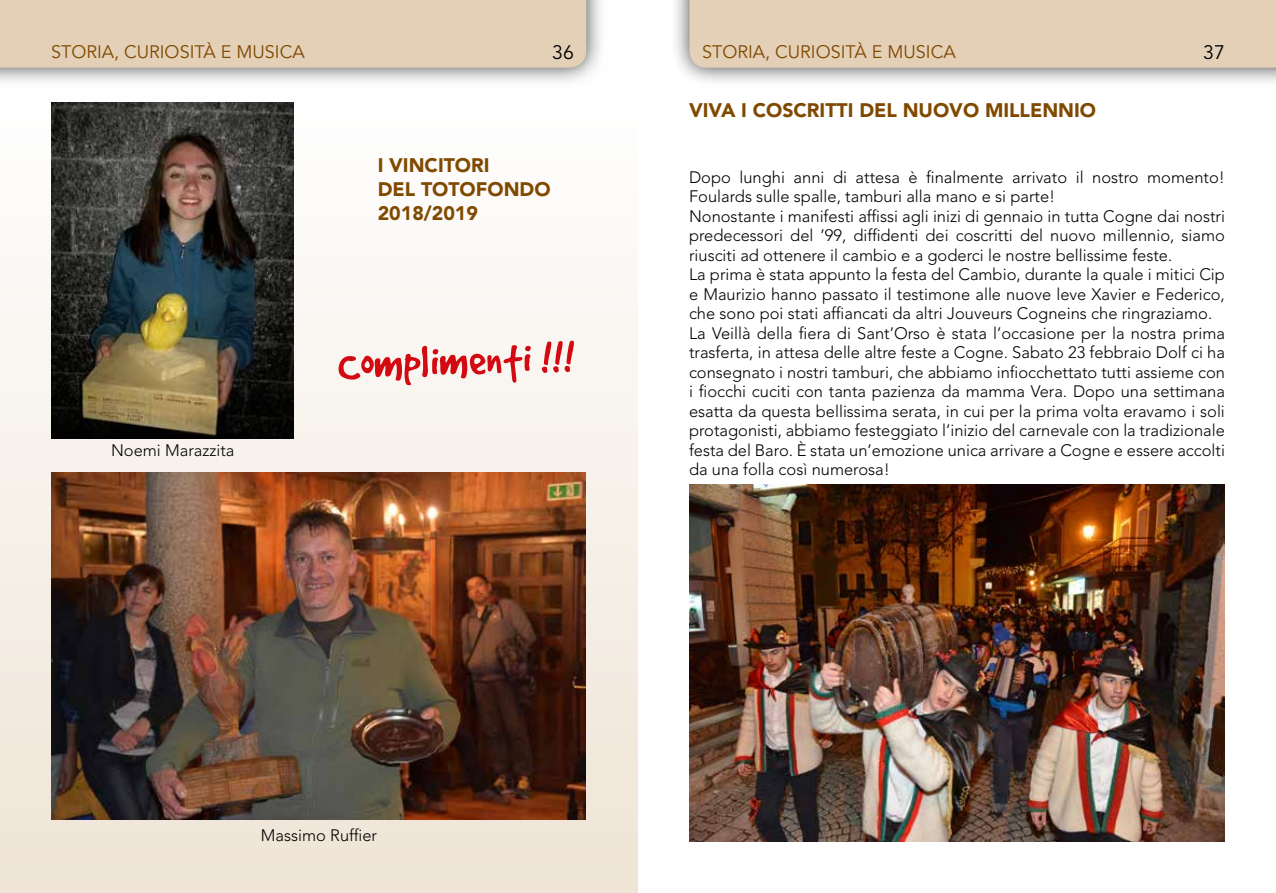
<style>
.page{position:relative;width:1276px;height:893px;background:#fff}
.page>*{position:absolute;margin:0;border:0;box-sizing:border-box;transform-origin:0 0}
.t1{font:49.05px "Good Dog";color:#d30a11}
.t2{font:900 19.5px/24px "Avenir LT Std";color:#804900}
.t3{font:19.5px "Avenir LT Std";color:#000}
.t4{font:18px "Avenir LT Std";color:#804900}
.t5{font:300 16.5px/19.5px "Avenir LT Std";color:#000}
</style>
<div class="page">
<div style="left:669px;top:0;width:607px;height:88px;background:#000;opacity:.75"></div>
<div style="left:689px;top:0;width:587px;height:68px;background:#e3d0b7"></div>
<svg style="left:0;top:0;width:638px;height:893px"></svg>
<img style="left:51px;top:472px;width:535px;height:348px">
<img style="left:51px;top:102px;width:242px;height:336px">
<img style="left:689px;top:484px;width:536px;height:358px">
<p class="t4" style="left:51px;top:41px;width:255px">STORIA, CURIOSITÀ E MUSICA</p>
<p class="t3" style="left:552px;top:41px;width:23px">36</p>
<p class="t4" style="left:702px;top:41px;width:255px">STORIA, CURIOSITÀ E MUSICA</p>
<p class="t3" style="left:1203px;top:41px;width:23px">37</p>
<p class="t5" style="left:111px;top:441px;width:125px">Noemi Marazzita</p>
<p class="t2" style="left:378px;top:153px;width:174px">I VINCITORI<br>DEL TOTOFONDO<br>2018/2019</p>
<h1 class="t1" style="left:337px;top:339px;width:238px;rotate:-2deg">Complimenti !!!</h1>
<p class="t2" style="left:689px;top:98px;width:409px">VIVA I COSCRITTI DEL NUOVO MILLENNIO</p>
<p class="t5" style="left:689px;top:167px;width:537px">Dopo lunghi anni di attesa è finalmente arrivato il nostro momento!<br>Foulards sulle spalle, tamburi alla mano e si parte!<br>Nonostante i manifesti affissi agli inizi di gennaio in tutta Cogne dai nostri predecessori del ’99, diffidenti dei coscritti del nuovo millennio, siamo riusciti ad ottenere il cambio e a goderci le nostre bellissime feste.<br>La prima è stata appunto la festa del Cambio, durante la quale i mitici Cip e Maurizio hanno passato il testimone alle nuove leve Xavier e Federico, che sono poi stati affiancati da altri Jouveurs Cogneins che ringraziamo.<br>La Veillà della fiera di Sant’Orso è stata l’occasione per la nostra prima trasferta, in attesa delle altre feste a Cogne. Sabato 23 febbraio Dolf ci ha consegnato i nostri tamburi, che abbiamo infiocchettato tutti assieme con i fiocchi cuciti con tanta pazienza da mamma Vera. Dopo una settimana esatta da questa bellissima serata, in cui per la prima volta eravamo i soli protagonisti, abbiamo festeggiato l’inizio del carnevale con la tradizionale festa del Baro. È stata un’emozione unica arrivare a Cogne e essere accolti da una folla così numerosa!</p>
<p class="t5" style="left:261px;top:826px;width:118px">Massimo Ruffier</p>
</div>
